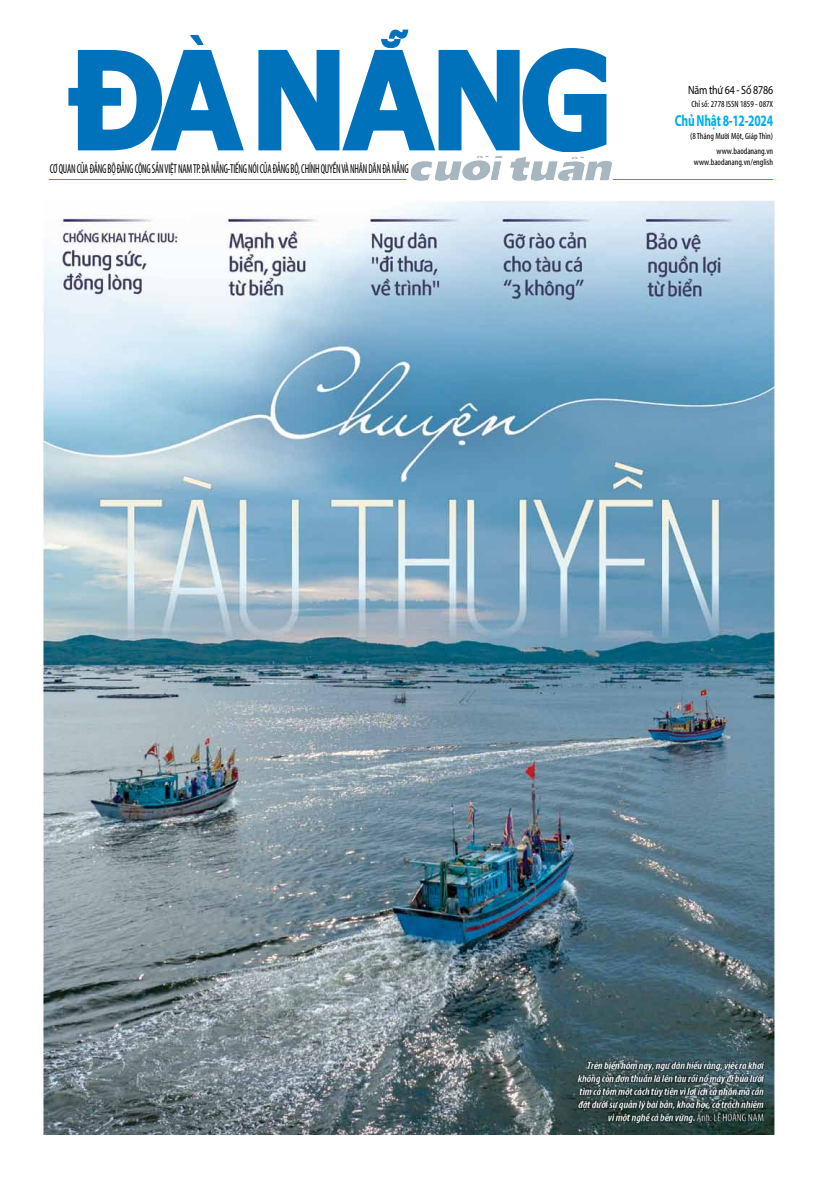
<style>
.page{position:relative;width:823px;height:1191px;background:#fff}
.page>*{position:absolute;margin:0;border:0;box-sizing:border-box;transform-origin:0 0}
.t1{font:700 16px "Myriad Pro";letter-spacing:-.02em;color:#00aeef;scale:.72 1}
.t2{font:condensed 13px "Myriad Pro";letter-spacing:-.02em;color:#000;scale:.75 1}
.t3{font:12px "Myriad Pro";letter-spacing:-.02em;color:#000;scale:.83 1}
.t4{font:condensed 9px/10.8px "Myriad Pro";color:#000;text-align:right}
</style>
<div class="page">
<svg style="left:410px;top:155px;width:202px;height:26px"></svg>
<svg style="left:68px;top:48px;width:539px;height:104px"></svg>
<svg style="left:190px;top:35px;width:13px;height:10px"></svg>
<svg style="left:381px;top:30px;width:27px;height:18px"></svg>
<hr style="left:49px;top:179px;width:357px;height:1px;background:#00aeef">
<hr style="left:612px;top:179px;width:160px;height:1px;background:#00aeef">
<img style="left:43px;top:200px;width:731px;height:935px">
<h2 class="t2" style="left:50px;top:160px;width:479px">CƠ QUAN CỦA ĐẢNG BỘ ĐẢNG CỘNG SẢN VIỆT NAM TP. ĐÀ NẴNG-TIẾNG NÓI CỦA ĐẢNG BỘ, CHÍNH QUYỀN VÀ NHÂN DÂN ĐÀ NẴNG</h2>
<h3 class="t3" style="left:687px;top:83px;width:104px">Năm thứ 64 - Số 8786</h3>
<p class="t4" style="left:691px;top:99px;width:83px">Chỉ số: 2778 ISSN 1859 - 087X</p>
<h1 class="t1" style="left:674px;top:111px;width:138px">Chủ Nhật 8-12-2024</h1>
<p class="t4" style="left:689px;top:130px;width:85px">(8 Tháng Mười Một, Giáp Thìn)</p>
<p class="t4" style="left:693px;top:145px;width:81px">www.baodanang.vn www.baodanang.vn/english</p>
</div>
